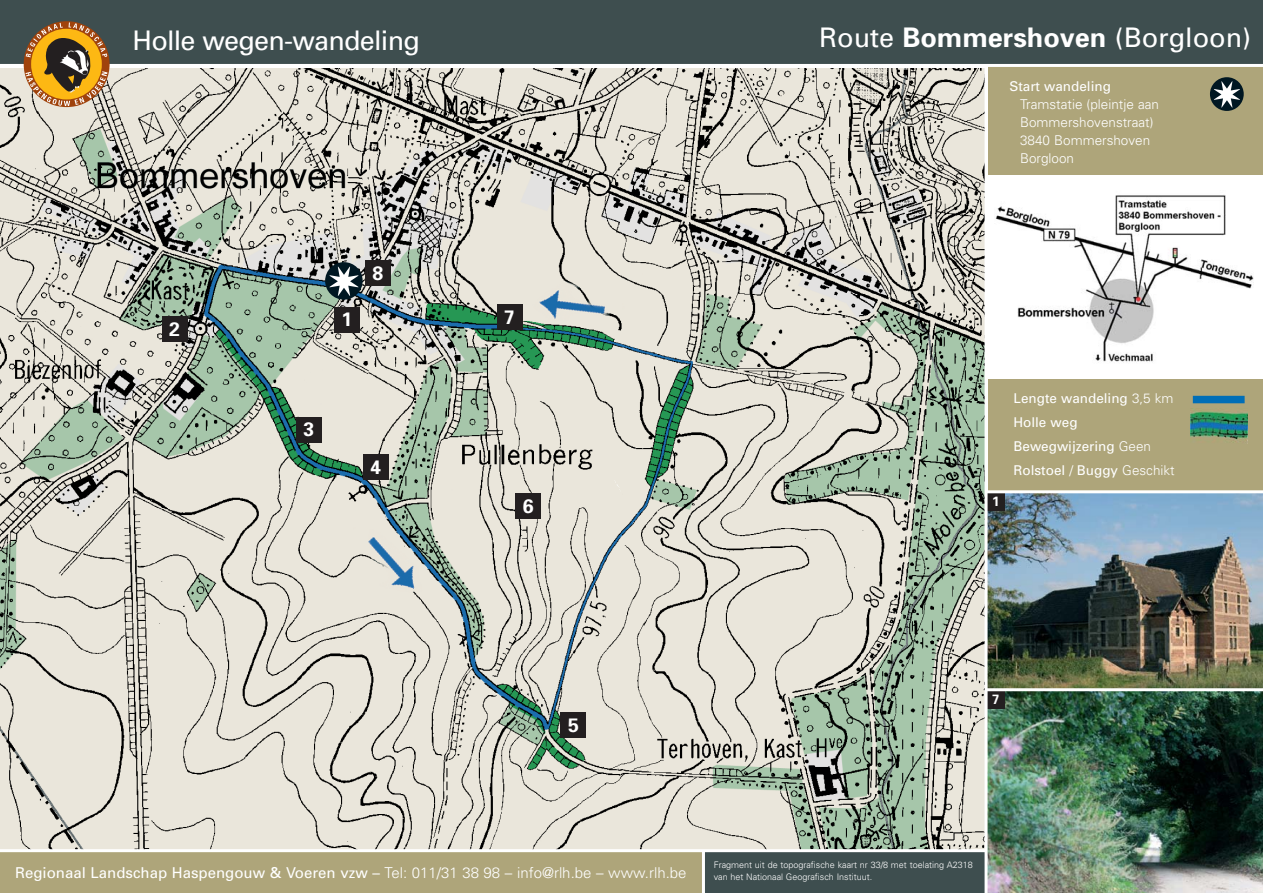
<style>
.page{position:relative;width:1263px;height:893px;background:#fff}
.page>*{position:absolute;margin:0;border:0;box-sizing:border-box;transform-origin:0 0}
.t1{font:27px "Univers";color:#fff}
.t2{font:27px "Univers";letter-spacing:-.03em;color:#fff}
.t3{font:700 19.5px "Univers";color:#fff}
.t4{font:15px "Univers";color:#fff}
.t5{font:13.5px/24px "Univers";color:#fff}
.t6{font:300 13.5px/18px "Univers";color:#fff}
.t7{font:700 13.5px "Univers";color:#fff}
.t8{font:300 9px/12px "Univers";color:#fff}
.s1{font-weight:700}
.s2{font-weight:300}
</style>
<div class="page">
<img style="left:0;top:69px;width:984px;height:780px">
<div style="left:703px;top:852px;width:283px;height:41px;background:#3e4e4f"></div>
<div style="left:987px;top:64px;width:275px;height:787px;background:#aea57a"></div>
<div style="left:0;top:0;width:1262px;height:64px;background:#3e4e4f"></div>
<div style="left:0;top:851px;width:703px;height:42px;background:#aea57a"></div>
<hr style="left:0;top:64px;width:1262px;height:3px;background:#fff">
<svg style="left:25px;top:22px;width:82px;height:84px;background:#a77f3f"></svg>
<div style="left:987px;top:175px;width:275px;height:204px;background:#fff"></div>
<img style="left:995px;top:195px;width:259px;height:168px">
<div style="left:363px;top:454px;width:25px;height:26px;background:#231f20"></div>
<img style="left:987px;top:493px;width:275px;height:195px">
<img style="left:987px;top:691px;width:275px;height:202px">
<div style="left:987px;top:493px;width:17px;height:17px;background:#231f20"></div>
<div style="left:987px;top:691px;width:17px;height:17px;background:#231f20"></div>
<div style="left:1193px;top:396px;width:51px;height:7px;background:#006eb7"></div>
<hr style="left:987px;top:490px;width:275px;height:3px;background:#fff">
<svg style="left:1210px;top:77px;width:34px;height:34px"></svg>
<svg style="left:325px;top:262px;width:38px;height:38px"></svg>
<hr style="left:984px;top:66px;width:3px;height:827px;background:#fff">
<hr style="left:0;top:849px;width:987px;height:3px;background:#fff">
<hr style="left:985px;top:688px;width:277px;height:3px;background:#fff">
<img style="left:1191px;top:410px;width:56px;height:30px">
<div style="left:561px;top:713px;width:25px;height:25px;background:#231f20"></div>
<div style="left:516px;top:493px;width:25px;height:26px;background:#231f20"></div>
<div style="left:497px;top:304px;width:25px;height:26px;background:#231f20"></div>
<div style="left:162px;top:316px;width:25px;height:26px;background:#231f20"></div>
<div style="left:296px;top:417px;width:26px;height:25px;background:#231f20"></div>
<div style="left:334px;top:307px;width:25px;height:25px;background:#231f20"></div>
<div style="left:365px;top:260px;width:26px;height:26px;background:#231f20"></div>
<hr style="left:702px;top:851px;width:3px;height:42px;background:#fff">
<h1 class="t2" style="left:133px;top:30px;width:289px">Holle wegen-wandeling</h1>
<h1 class="t1" style="left:819px;top:28px;width:433px">Route <span class="s1">Bommershoven</span> (Borgloon)</h1>
<h2 class="t3" style="left:169px;top:322px;width:12px">2</h2>
<h2 class="t3" style="left:341px;top:312px;width:12px">1</h2>
<h2 class="t3" style="left:372px;top:266px;width:12px">8</h2>
<h2 class="t3" style="left:304px;top:422px;width:12px">3</h2>
<h2 class="t3" style="left:370px;top:460px;width:12px">4</h2>
<h2 class="t3" style="left:504px;top:310px;width:12px">7</h2>
<h2 class="t3" style="left:523px;top:499px;width:12px">6</h2>
<h3 class="t5" style="left:1009px;top:75px;width:103px">Start wandeling</h3>
<h3 class="t6" style="left:1020px;top:96px;width:141px">Tramstatie (pleintje aan<br>Bommershovenstraat)<br>3840 Bommershoven<br>Borgloon</h3>
<h3 class="t7" style="left:992px;top:496px;width:9px">1</h3>
<h3 class="t5" style="left:1013px;top:388px;width:163px">Lengte wandeling <span class="s2">3,5 km<br></span>Holle weg<br>Bewegwijzering <span class="s2">Geen<br></span>Rolstoel / Buggy <span class="s2">Geschikt</span></h3>
<h2 class="t3" style="left:568px;top:718px;width:12px">5</h2>
<h3 class="t7" style="left:992px;top:694px;width:9px">7</h3>
<h3 class="t4" style="left:15px;top:867px;width:673px">Regionaal Landschap Haspengouw &amp; Voeren vzw – <span class="s2">Tel: 011/31 38 98 – info@rlh.be – www.rlh.be</span></h3>
<p class="t8" style="left:714px;top:859px;width:261px">Fragment uit de topografische kaart nr 33/8 met toelating A2318 van het Nationaal Geografisch Instituut.</p>
</div>
